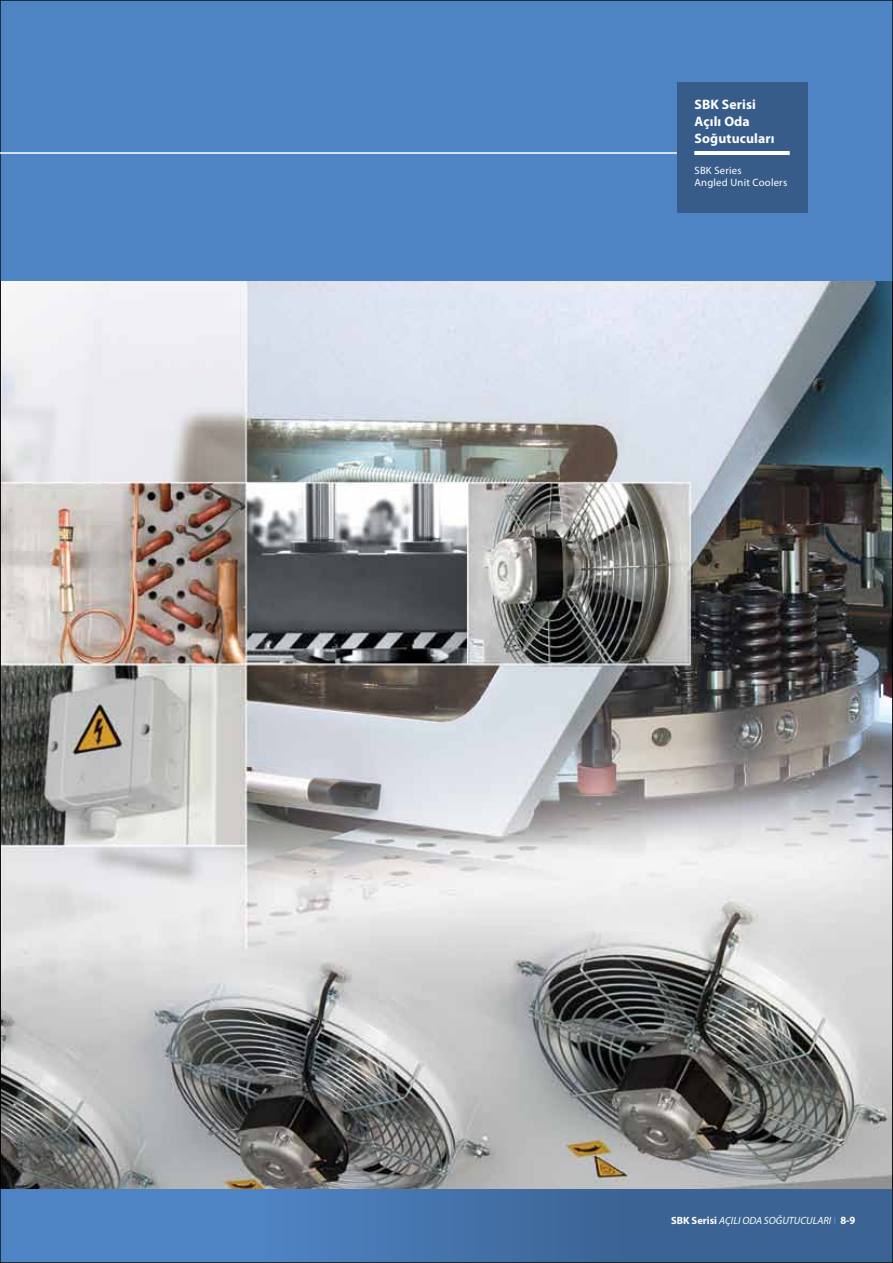
<style>
.page{position:relative;width:893px;height:1263px;background:#fff}
.page>*{position:absolute;margin:0;border:0;box-sizing:border-box;transform-origin:0 0}
.t1{font:700 13.65px/16.8px "Myriad Pro";letter-spacing:.01em;color:#fff}
.t2{font:700 11.1px "Myriad Pro";color:#fff;scale:.95 1}
.t3{font:10.65px/12.1px "Myriad Pro";letter-spacing:.02em;color:#fff}
.t4{font:italic 10.5px "Myriad Pro";color:#fff}
.s1{font-weight:700;font-style:normal}
</style>
<div class="page">
<img style="left:2px;top:281px;width:889px;height:909px">
<div style="left:0;top:1190px;width:893px;height:73px;background:#4f84c4"></div>
<div style="left:26px;top:1190px;width:867px;height:73px;background:linear-gradient(to right,#538acd,#375c88)"></div>
<div style="left:0;top:0;width:893px;height:281px;background:#4f84c4"></div>
<hr style="left:0;top:152px;width:677px;height:2px;background:#fff">
<div style="left:677px;top:82px;width:130px;height:131px;background:#375c89"></div>
<hr style="left:694px;top:151px;width:96px;height:4px;background:#fff">
<p class="t1" style="left:694px;top:96px;width:82px">SBK Serisi<br>Açılı Oda<br>Soğutucuları</p>
<p class="t3" style="left:694px;top:164px;width:94px">SBK Series<br>Angled Unit Coolers</p>
<p class="t4" style="left:671px;top:1214px;width:162px"><span class="s1">SBK Serisi</span> AÇILI ODA SOĞUTUCULARI</p>
<p class="t2" style="left:840px;top:1213px;width:17px">8-9</p>
</div>
